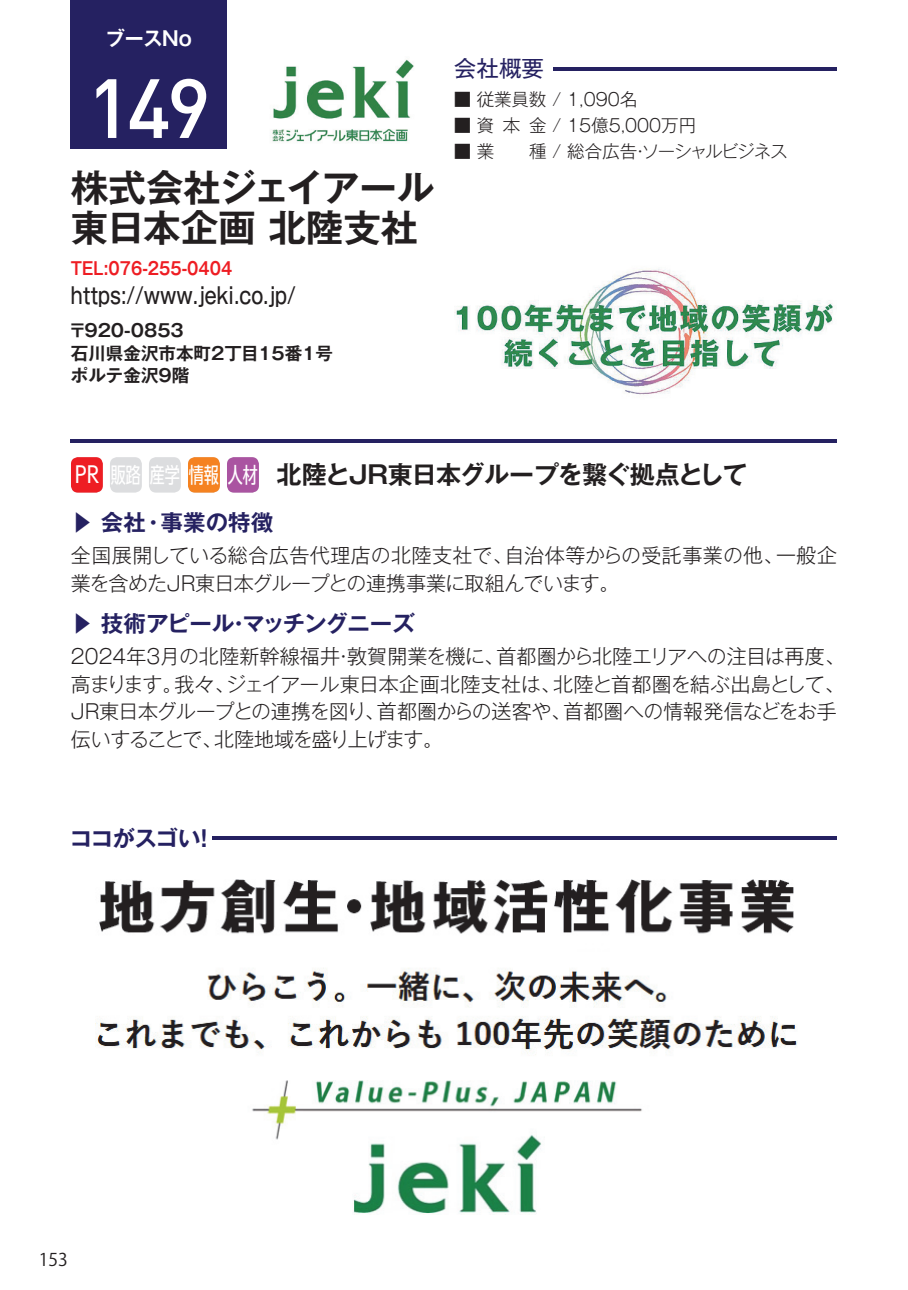
<style>
.page{position:relative;width:908px;height:1290px;background:#fff}
.page>*{position:absolute;margin:0;border:0;box-sizing:border-box;transform-origin:0 0}
.t1{font:500 82.5px "DIN Pro";color:#fff}
.t2{font:700 37.5px/40px "Gothic MB101 Pr 6 De";color:#231f20}
.t3{font:700 25px "Gothic MB101 Pr 6 De";letter-spacing:-.035em;color:#231f20}
.t4{font:700 22.5px "Gothic MB101 Pr 6 De";letter-spacing:-.005em;color:#252161}
.t5{font:500 22.5px "Gothic MB101 Pr 6";color:#231f20;scale:.77 1}
.t6{font:22.5px "Gothic MB101 Pr 6";color:#252161}
.t7{font:22.5px "UD Shin Go C Osez Pr 6";color:#fff}
.t8{font:21.5px "UD Shin Go C Osez Pr 6";color:#fff}
.t9{font:300 20px/27.5px "Gothic MB101 Pr 6";letter-spacing:-.015em;color:#231f20}
.t10{font:700 20px "Gothic MB101 Pr 6 De";letter-spacing:-.01em;color:#fff;scale:.95 1}
.t11{font:700 17.5px "Gothic MB101 Pr 6 De";color:#231f20}
.t12{font:300 17.5px "Gothic MB101 Pr 6";color:#231f20}
.t13{font:300 17.5px "Gothic MB101 Pr 6";letter-spacing:-.075em;color:#231f20}
.t14{font:700 17.5px "Gothic MB101 Pr 6 De";color:#ee1d23;scale:.85 1}
.t15{font:17.5px "Koz Go Pro";color:#231f20}
</style>
<div class="page">
<img style="left:95px;top:879px;width:702px;height:335px">
<div style="left:71px;top:0;width:156px;height:149px;background:#252161"></div>
<svg style="left:71px;top:457px;width:32px;height:36px"></svg>
<div style="left:110px;top:457px;width:32px;height:36px;background:#dcdddf;border-radius:7px"></div>
<div style="left:149px;top:457px;width:32px;height:36px;background:#dcdddf;border-radius:7px"></div>
<svg style="left:188px;top:457px;width:32px;height:36px"></svg>
<svg style="left:227px;top:457px;width:32px;height:36px"></svg>
<hr style="left:71px;top:439px;width:765px;height:4px;background:#252161">
<hr style="left:553px;top:67px;width:283px;height:4px;background:#252161">
<img style="left:454px;top:269px;width:379px;height:126px">
<img style="left:272px;top:59px;width:142px;height:83px">
<hr style="left:213px;top:836px;width:623px;height:4px;background:#252161">
<p class="t10" style="left:106px;top:22px;width:92px">ブースNo</p>
<p class="t1" style="left:87px;top:52px;width:125px">149</p>
<p class="t2" style="left:71px;top:166px;width:365px">株式会社ジェイアール東日本企画 北陸支社</p>
<p class="t14" style="left:71px;top:254px;width:191px">TEL:076-255-0404</p>
<p class="t5" style="left:71px;top:277px;width:293px">https://www.jeki.co.jp/</p>
<p class="t11" style="left:69px;top:316px;width:116px">〒920-0853</p>
<p class="t11" style="left:71px;top:339px;width:263px">石川県金沢市本町2丁目15番1号</p>
<p class="t11" style="left:71px;top:361px;width:120px">ポルテ金沢9階</p>
<p class="t6" style="left:454px;top:49px;width:91px">会社概要</p>
<p class="t12" style="left:454px;top:85px;width:185px">■ 従業員数 / 1,090名</p>
<p class="t12" style="left:454px;top:111px;width:244px">■ 資本金 / 15億5,000万円</p>
<p class="t13" style="left:454px;top:137px;width:335px">■ 業　　種 / 総合広告・ソーシャルビジネス</p>
<p class="t7" style="left:75px;top:457px;width:26px">PR</p>
<p class="t8" style="left:111px;top:458px;width:149px">販路産学情報人材</p>
<p class="t3" style="left:276px;top:454px;width:472px">北陸とJR東日本グループを繋ぐ拠点として</p>
<p class="t4" style="left:71px;top:504px;width:204px">▶ 会社・事業の特徴</p>
<p class="t9" style="left:71px;top:540px;width:767px">全国展開している総合広告代理店の北陸支社で、自治体等からの受託事業の他、一般企業を含めたJR東日本グループとの連携事業に取組んでいます。</p>
<p class="t4" style="left:71px;top:605px;width:345px">▶ 技術アピール・マッチングニーズ</p>
<p class="t9" style="left:71px;top:641px;width:775px">2024年3月の北陸新幹線福井・敦賀開業を機に、首都圏から北陸エリアへの注目は再度、高まります。我々、ジェイアール東日本企画北陸支社は、北陸と首都圏を結ぶ出島として、JR東日本グループとの連携を図り、首都圏からの送客や、首都圏への情報発信などをお手伝いすることで、北陸地域を盛り上げます。</p>
<p class="t4" style="left:70px;top:820px;width:147px">ココがスゴい！</p>
<p class="t15" style="left:39px;top:1248px;width:30px">153</p>
</div>
